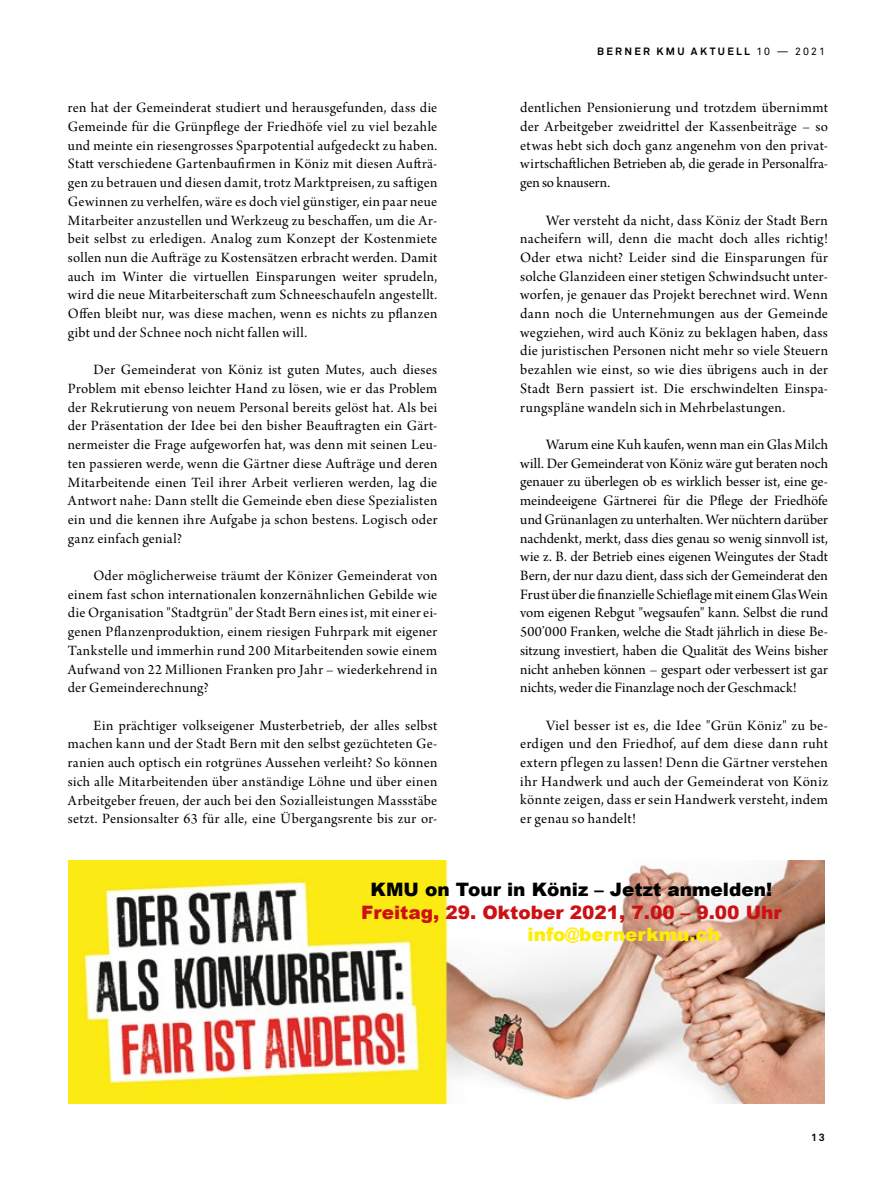
<style>
.page{position:relative;width:893px;height:1191px;background:#fff}
.page>*{position:absolute;margin:0;border:0;box-sizing:border-box;transform-origin:0 0}
.t1{font:900 18.45px "Arial";color:#cd1013}
.t2{font:900 18.45px "Arial";color:#000}
.t3{font:900 18.45px "Arial";color:#ffed00}
.t4{font:15.15px/18.8px "Arno Pro Subhead";letter-spacing:.015em;color:#000;text-align:justify}
.t5{font:15px/18.8px "Arno Pro Subhead";letter-spacing:.02em;color:#000;text-align:justify}
.t6{font:700 10.5px "Akkurat";letter-spacing:.215em;color:#000}
.s1{font-weight:400}
.s2{font-style:inherit}
</style>
<div class="page">
<img style="left:68px;top:860px;width:757px;height:243px">
<p class="t5" style="left:68px;top:99px;width:371px">ren hat der Gemeinderat studiert und herausgefunden, dass die Gemeinde für die Grünpflege der Friedhöfe viel zu viel bezahle und meinte ein riesengrosses Sparpotential aufgedeckt zu haben.<br>Statt verschiedene Gartenbaufirmen in Köniz mit diesen Aufträ&shy;gen zu betrauen und diesen damit, trotz Marktpreisen, zu saftigen Gewinnen zu verhelfen, wäre es doch viel günstiger, ein paar neue Mitarbeiter anzustellen und Werkzeug zu beschaffen, um die Ar&shy;beit selbst zu erledigen. Analog zum Konzept der Kostenmiete sollen nun die Aufträge zu Kostensätzen erbracht werden. Damit auch im Winter die virtuellen Einsparungen weiter sprudeln, wird die neue Mitarbeiterschaft zum Schneeschaufeln angestellt.<br>Offen bleibt nur, was diese machen, wenn es nichts zu pflanzen gibt und der Schnee noch nicht fallen will.</p>
<p class="t5" style="left:68px;top:361px;width:371px;text-indent:26px">Der Gemeinderat von Köniz ist guten Mutes, auch dieses Problem mit ebenso leichter Hand zu lösen, wie er das Problem der Rekrutierung von neuem Personal bereits gelöst hat. Als bei der Präsentation der Idee bei den bisher Beauftragten ein Gärt&shy;nermeister die Frage aufgeworfen hat, was denn mit seinen Leu&shy;ten passieren werde, wenn die Gärtner diese Aufträge und deren Mitarbeitende einen Teil ihrer Arbeit verlieren werden, lag die Antwort nahe: Dann stellt die Gemeinde eben diese Spezialisten ein und die kennen ihre Aufgabe ja schon bestens. Logisch oder ganz einfach genial?</p>
<p class="t5" style="left:68px;top:567px;width:371px;text-indent:26px">Oder möglicherweise träumt der Könizer Gemeinderat von einem fast schon internationalen konzernähnlichen Gebilde wie die Organisation "Stadtgrün" der Stadt Bern eines ist, mit einer ei&shy;genen Pflanzenproduktion, einem riesigen Fuhrpark mit eigener Tankstelle und immerhin rund 200 Mitarbeitenden sowie einem Aufwand von 22 Millionen Franken pro Jahr – wiederkehrend in der Gemeinderechnung?</p>
<p class="t5" style="left:68px;top:716px;width:371px;text-indent:26px">Ein prächtiger volkseigener Musterbetrieb, der alles selbst machen kann und der Stadt Bern mit den selbst gezüchteten Ge&shy;ranien auch optisch ein rotgrünes Aussehen verleiht? So können sich alle Mitarbeitenden über anständige Löhne und über einen Arbeitgeber freuen, der auch bei den Sozialleistungen Massstäbe setzt. Pensionsalter 63 für alle, eine Übergangsrente bis zur or-</p>
<p class="t6" style="left:597px;top:45px;width:229px">BERNER KMU AKTUELL <span class="s1">10 — 2021</span></p>
<p class="t4" style="left:520px;top:99px;width:309px">dentlichen Pensionierung und trotzdem übernimmt der Arbeitgeber zweidrittel der Kassenbeiträge – so etwas hebt sich doch ganz angenehm von den privat&shy;wirtschaftlichen Betrieben ab, die gerade in Personalfra&shy;gen so knausern.</p>
<p class="t4" style="left:520px;top:211px;width:309px;text-indent:26px">Wer versteht da nicht, dass Köniz der Stadt Bern nacheifern will, denn die macht doch alles richtig!<br>Oder etwa nicht? Leider sind die Einsparungen für solche Glanzideen einer stetigen Schwindsucht unter&shy;worfen, je genauer das Projekt berechnet wird. Wenn dann noch die Unternehmungen aus der Gemeinde wegziehen, wird auch Köniz zu beklagen haben, dass die juristischen Personen nicht mehr so viele Steuern bezahlen wie einst, so wie dies übrigens auch in der Stadt Bern passiert ist. Die erschwindelten Einspa&shy;rungspläne wandeln sich in Mehrbelastungen.</p>
<p class="t4" style="left:520px;top:436px;width:309px;text-indent:26px">Warum eine Kuh kaufen, wenn man ein Glas Milch will. Der Gemeinderat von Köniz wäre gut beraten noch genauer zu überlegen ob es wirklich besser ist, eine ge&shy;meindeeigene Gärtnerei für die Pflege der Friedhöfe und Grünanlagen zu unterhalten. Wer nüchtern darüber nachdenkt, merkt, dass dies genau so wenig sinnvoll ist, wie z. B. der Betrieb eines eigenen Weingutes der Stadt Bern, der nur dazu dient, dass sich der Gemeinderat den Frust über die finanzielle Schieflage mit einem Glas Wein vom eigenen Rebgut "wegsaufen" kann. Selbst die rund 500’000 Franken, welche die Stadt jährlich in diese Be&shy;sitzung investiert, haben die Qualität des Weins bisher nicht anheben können – gespart oder verbessert ist gar nichts, weder die Finanzlage noch der Geschmack!</p>
<p class="t4" style="left:520px;top:716px;width:309px;text-indent:26px">Viel besser ist es, die Idee "Grün Köniz" zu be&shy;erdigen und den Friedhof, auf dem diese dann ruht extern pflegen zu lassen! Denn die Gärtner verstehen ihr Handwerk und auch der Gemeinderat von Köniz könnte zeigen, dass er sein Handwerk versteht, indem er genau so handelt!</p>
<p class="t2" style="left:371px;top:876px;width:403px">KMU on Tour in Köniz – Jetzt anmelden!</p>
<p class="t1" style="left:361px;top:898px;width:422px">Freitag, 29. Oktober 2021, 7.00 – 9.<span class="s2">0</span>0 Uhr</p>
<p class="t3" style="left:527px;top:920px;width:194px">info@bernerkmu.ch</p>
<p class="t6" style="left:811px;top:1130px;width:15px">13</p>
</div>
